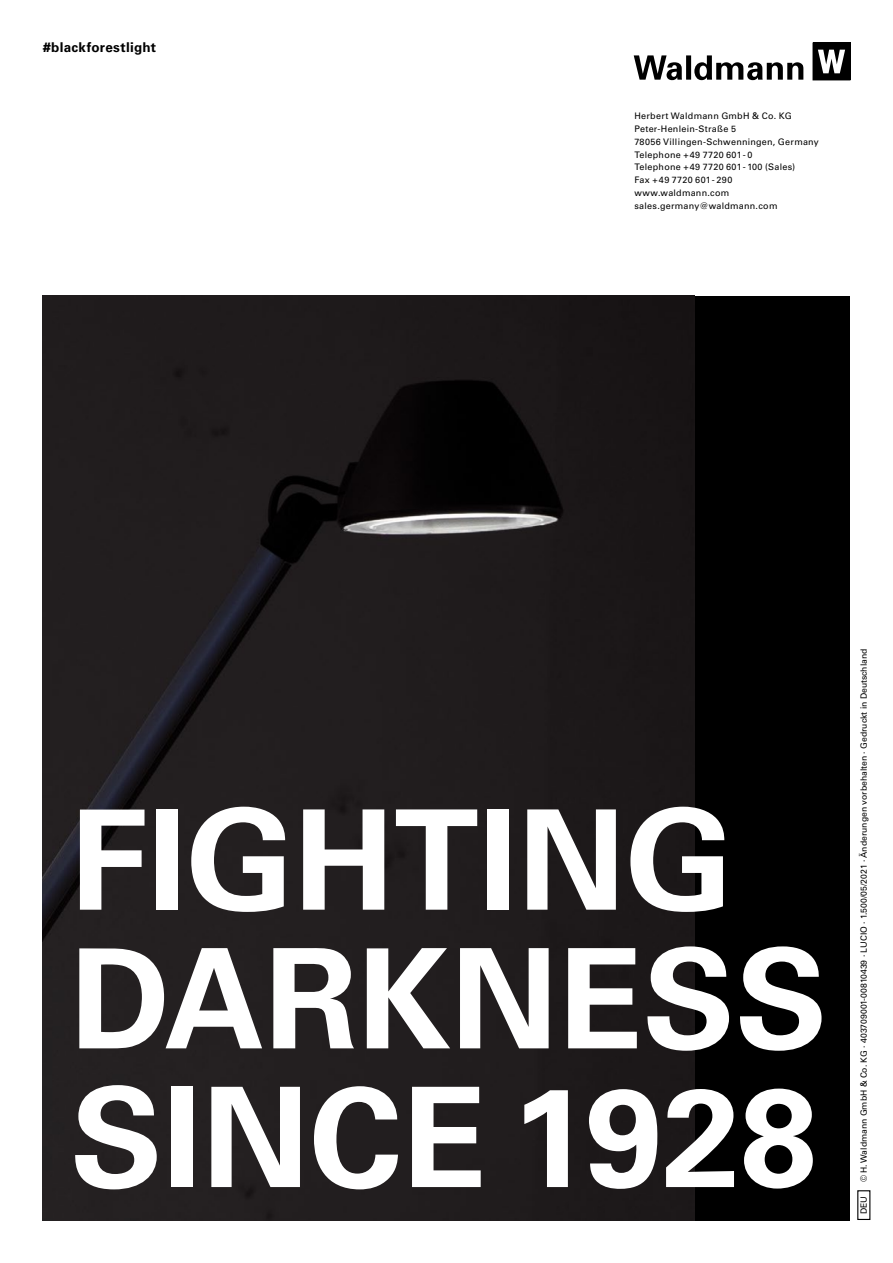
<style>
.page{position:relative;width:893px;height:1263px;background:#fff}
.page>*{position:absolute;margin:0;border:0;box-sizing:border-box;transform-origin:0 0}
.t1{font:700 138.6px/138.6px "Univers LT Pro 65";color:#fff}
.t2{font:700 13.5px "Univers LT Pro 65";letter-spacing:.02em;color:#000}
.t3{font:9px/12.8px "Univers LT Pro 55 Roman";letter-spacing:.03em;color:#000}
.t4{font:8.7px "Univers LT Pro 55 Roman";color:#000}
</style>
<div class="page">
<div style="left:43px;top:296px;width:807px;height:924px;background:#000"></div>
<img style="left:43px;top:296px;width:652px;height:924px">
<svg style="left:634px;top:55px;width:169px;height:25px"></svg>
<svg style="left:812px;top:43px;width:38px;height:37px"></svg>
<h2 class="t2" style="left:43px;top:39px;width:115px">#blackforestlight</h2>
<p class="t3" style="left:634px;top:110px;width:186px">Herbert Waldmann GmbH &amp; Co. KG<br>Peter-Henlein-Straße 5<br>78056 Villingen-Schwenningen, Germany<br>Telephone +49 7720 601- 0<br>Telephone +49 7720 601- 100 (Sales)<br>Fax +49 7720 601- 290 www.waldmann.com sales.germany@waldmann.com</p>
<h1 class="t1" style="left:70px;top:792px;width:759px">FIGHTING<br>DARKNESS<br>SINCE 1928</h1>
<p class="t4" style="left:859px;top:1182px;width:535px;rotate:-90deg">© H. Waldmann GmbH &amp; Co. KG · 403709001-00810439 · LUCIO · 1.500/05/2021 · Änderungen vorbehalten · Gedruckt in Deutschland</p>
<p class="t4" style="left:859px;top:1214px;width:20px;rotate:-90deg">DEU</p>
</div>
